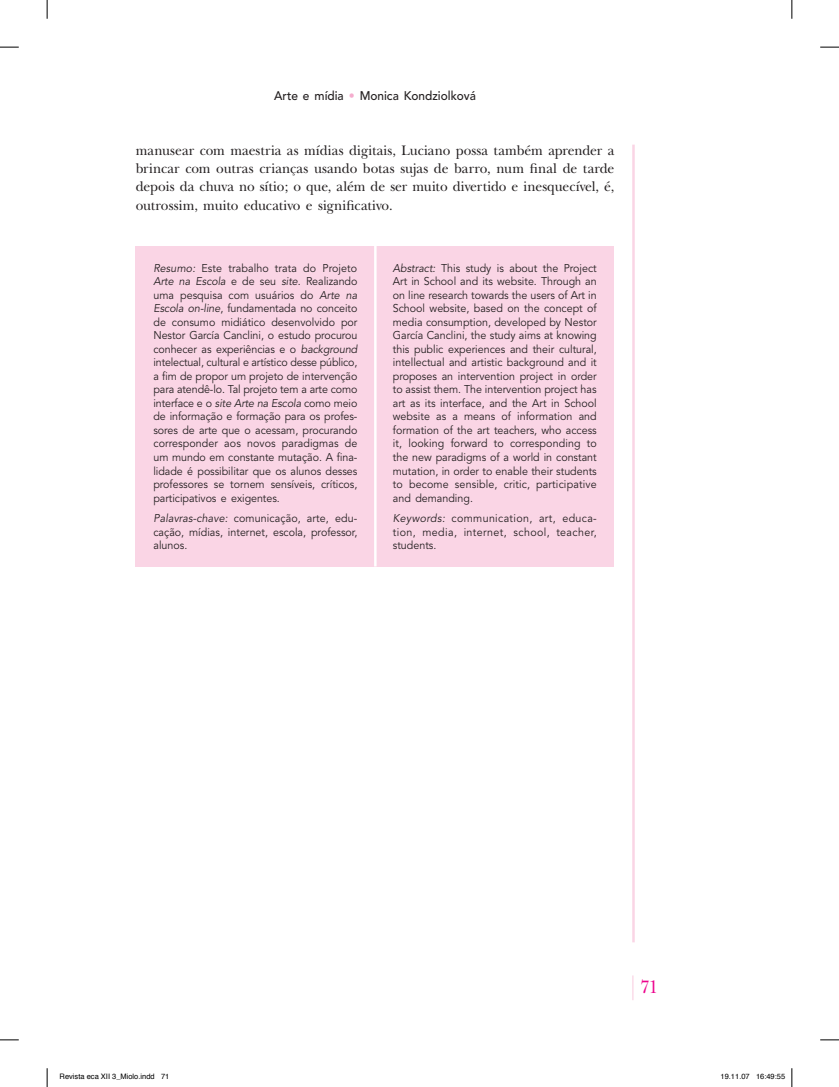
<style>
.page{position:relative;width:839px;height:1087px;background:#fff}
.page>*{position:absolute;margin:0;border:0;box-sizing:border-box;transform-origin:0 0}
.t1{font:18.75px "New Baskerville";color:#ed028c;scale:.9 1}
.t2{font:14.38px/18.1px "New Baskerville";letter-spacing:-.005em;color:#231f20;text-align:justify;scale:.95 1}
.t3{font:500 12.5px "Avenir";color:#231f20;scale:.95 1}
.t4{font:11.25px/13.5px "Avenir";color:#231f20;text-align:justify;scale:.95 1}
.t5{font:7.5px "Helvetica";color:#000}
.s1{color:#f5adce}
.s2{font-style:italic}
</style>
<div class="page">
<hr style="left:632px;top:145px;width:2px;height:797px;background:#fad5e5">
<svg style="left:632px;top:975px;width:1px;height:25px"></svg>
<div style="left:136px;top:245px;width:477px;height:321px;background:#fad5e5"></div>
<hr style="left:374px;top:245px;width:2px;height:321px;background:#fff">
<svg style="left:0;top:46px;width:19px;height:2px"></svg>
<svg style="left:820px;top:46px;width:18px;height:2px"></svg>
<svg style="left:0;top:1039px;width:19px;height:1px"></svg>
<svg style="left:820px;top:1039px;width:18px;height:1px"></svg>
<svg style="left:46px;top:0;width:2px;height:19px"></svg>
<svg style="left:46px;top:1068px;width:2px;height:18px"></svg>
<svg style="left:791px;top:0;width:1px;height:19px"></svg>
<svg style="left:791px;top:1068px;width:1px;height:18px"></svg>
<p class="t3" style="left:274px;top:89px;width:214px">Arte e mídia <span class="s1">•</span> Monica Kondziolková</p>
<p class="t2" style="left:136px;top:141px;width:505px">manusear com maestria as mídias digitais, Luciano possa também aprender a brincar com outras crianças usando botas sujas de barro, num final de tarde depois da chuva no sítio; o que, além de ser muito divertido e inesquecível, é, outrossim, muito educativo e significativo.</p>
<p class="t4" style="left:153px;top:261px;width:216px"><span class="s2">Resumo:</span> Este trabalho trata do Projeto <span class="s2">Arte na Escola</span> e de seu <span class="s2">site</span>. Realizando uma pesquisa com usuários do <span class="s2">Arte na Escola on-line</span>, fundamentada no conceito de consumo midiático desenvolvido por Nestor García Canclini, o estudo procurou conhecer as experiências e o <span class="s2">background </span>intelectual, cultural e artístico desse público, a fim de propor um projeto de intervenção para atendê-lo. Tal projeto tem a arte como interface e o <span class="s2">site Arte na Escola</span> como meio de informação e formação para os profes&shy;sores de arte que o acessam, procurando corresponder aos novos paradigmas de um mundo em constante mutação. A fina&shy;lidade é possibilitar que os alunos desses professores se tornem sensíveis, críticos, participativos e exigentes.</p>
<p class="t4" style="left:153px;top:511px;width:216px"><span class="s2">Palavras-chave:</span> comunicação, arte, edu&shy;cação, mídias, internet, escola, professor, alunos.</p>
<p class="t4" style="left:393px;top:261px;width:216px"><span class="s2">Abstract:</span> This study is about the Project Art in School and its website. Through an on line research towards the users of Art in School website, based on the concept of media consumption, developed by Nestor García Canclini, the study aims at knowing this public experiences and their cultural, intellectual and artistic background and it proposes an intervention project in order to assist them. The intervention project has art as its interface, and the Art in School website as a means of information and formation of the art teachers, who access it, looking forward to corresponding to the new paradigms of a world in constant mutation, in order to enable their students to become sensible, critic, participative and demanding.</p>
<p class="t4" style="left:393px;top:511px;width:216px"><span class="s2">Keywords:</span> communication, art, educa&shy;tion, media, internet, school, teacher, students.</p>
<h1 class="t1" style="left:640px;top:975px;width:21px">71</h1>
<p class="t5" style="left:60px;top:1070px;width:111px">Revista eca XII 3_Miolo.indd 71</p>
<p class="t5" style="left:720px;top:1070px;width:66px">19.11.07 16:49:55</p>
</div>
